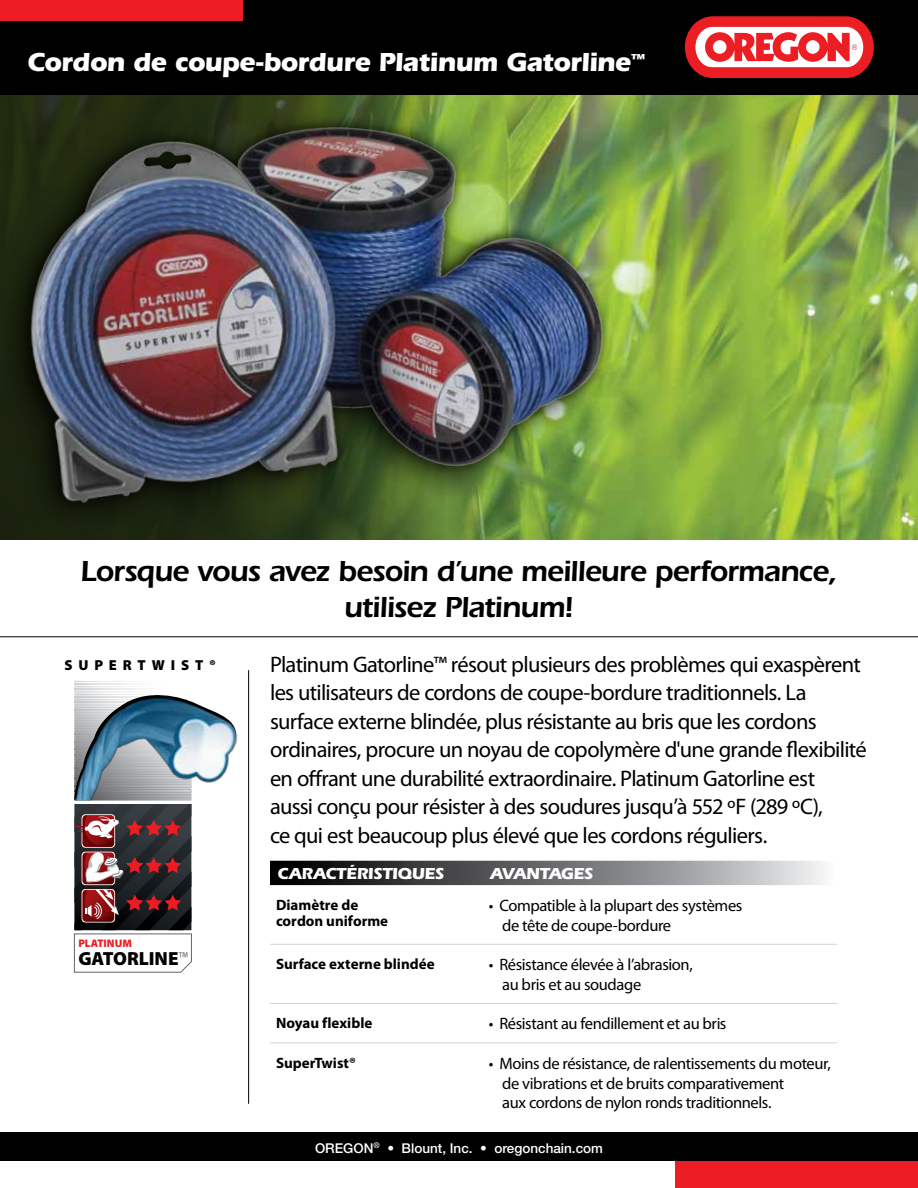
<style>
.page{position:relative;width:918px;height:1188px;background:#fff}
.page>*{position:absolute;margin:0;border:0;box-sizing:border-box;transform-origin:0 0}
.t1{font:600 30px/36px "ITC Eras Std";letter-spacing:-.03em;color:#000;text-align:center}
.t2{font:700 27px "ITC Eras Std";letter-spacing:-.025em;color:#fff}
.t3{font:22.5px/28.5px "Myriad Pro";letter-spacing:-.03em;color:#000}
.t4{font:900 19.05px "Myriad Pro";color:#000}
.t5{font:16.5px/19.8px "Myriad Pro";letter-spacing:-.025em;color:#000}
.t6{font:700 16.5px "ITC Eras Std";letter-spacing:-.02em;color:#fff}
.t7{font:700 15px/16.5px "Myriad Pro";color:#000}
.t8{font:900 14.55px "Myriad Pro";letter-spacing:.4em;color:#000}
.t9{font:500 13.5px "Helvetica Neue LT Pro";color:#fff}
.t10{font:900 10.95px "Myriad Pro";color:#ed1c24}
.s1{font-weight:400;font-stretch:condensed;color:#808285}
</style>
<div class="page">
<img style="left:629px;top:94px;width:289px;height:446px">
<div style="left:0;top:0;width:918px;height:94px;background:#000"></div>
<svg style="left:685px;top:16px;width:189px;height:62px;background:#e15f63"></svg>
<div style="left:0;top:0;width:243px;height:20px;background:#ed1d24"></div>
<div style="left:675px;top:1161px;width:243px;height:27px;background:#ed1d24"></div>
<div style="left:0;top:1133px;width:918px;height:28px;background:#000"></div>
<hr style="left:0;top:637px;width:918px;height:1px;background:#000">
<hr style="left:248px;top:670px;width:1px;height:434px;background:#000">
<svg style="left:270px;top:861px;width:554px;height:24px;background:#6c6d6f"></svg>
<hr style="left:270px;top:944px;width:213px;height:1px;background:#d1d3d4">
<hr style="left:483px;top:944px;width:354px;height:1px;background:#d1d3d4">
<hr style="left:270px;top:1003px;width:213px;height:1px;background:#d1d3d4">
<hr style="left:483px;top:1003px;width:354px;height:1px;background:#d1d3d4">
<hr style="left:270px;top:1042px;width:213px;height:1px;background:#d1d3d4">
<hr style="left:483px;top:1042px;width:354px;height:1px;background:#d1d3d4">
<svg style="left:73px;top:680px;width:165px;height:293px"></svg>
<svg style="left:6px;top:94px;width:623px;height:446px;background:#51662a"></svg>
<img style="left:12px;top:102px;width:610px;height:438px">
<p class="t2" style="left:27px;top:46px;width:619px">Cordon de coupe-bordure Platinum Gatorline<sup>™</sup></p>
<h1 class="t1" style="left:80px;top:553px;width:759px">Lorsque vous avez besoin d’une meilleure performance, utilisez Platinum!</h1>
<p class="t3" style="left:270px;top:650px;width:598px">Platinum Gatorline™ résout plusieurs des problèmes qui exaspèrent les utilisateurs de cordons de coupe-bordure traditionnels. La surface externe blindée, plus résistante au bris que les cordons ordinaires, procure un noyau de copolymère d'une grande flexibilité en offrant une durabilité extraordinaire. Platinum Gatorline est<br>aussi conçu pour résister à des soudures jusqu’à 552 ºF (289 ºC),<br>ce qui est beaucoup plus élevé que les cordons réguliers.</p>
<p class="t6" style="left:278px;top:864px;width:168px">CARACTÉRISTIQUES</p>
<p class="t6" style="left:490px;top:864px;width:105px">AVANTAGES</p>
<p class="t7" style="left:276px;top:896px;width:114px">Diamètre de cordon uniforme</p>
<p class="t5" style="left:502px;top:895px;width:242px;text-indent:-13px">• Compatible à la plupart des systèmes de tête de coupe-bordure</p>
<p class="t7" style="left:276px;top:955px;width:160px">Surface externe blindée</p>
<p class="t5" style="left:502px;top:954px;width:192px;text-indent:-13px">• Résistance élevée à l’abrasion, au bris et au soudage</p>
<p class="t7" style="left:276px;top:1014px;width:98px">Noyau flexible</p>
<p class="t5" style="left:489px;top:1014px;width:239px">• Résistant au fendillement et au bris</p>
<p class="t7" style="left:276px;top:1054px;width:81px">SuperTwist®</p>
<p class="t5" style="left:502px;top:1053px;width:330px;text-indent:-13px">• Moins de résistance, de ralentissements du moteur, de vibrations et de bruits comparativement<br>aux cordons de nylon ronds traditionnels.</p>
<p class="t8" style="left:65px;top:656px;width:153px">SUPERTWIST®</p>
<p class="t10" style="left:78px;top:936px;width:55px">PLATINUM</p>
<p class="t4" style="left:78px;top:946px;width:111px">GATORLINE<span class="s1">™</span></p>
<p class="t9" style="left:315px;top:1140px;width:289px">OREGON<sup>®</sup> • Blount, Inc. • oregonchain.com</p>
</div>
